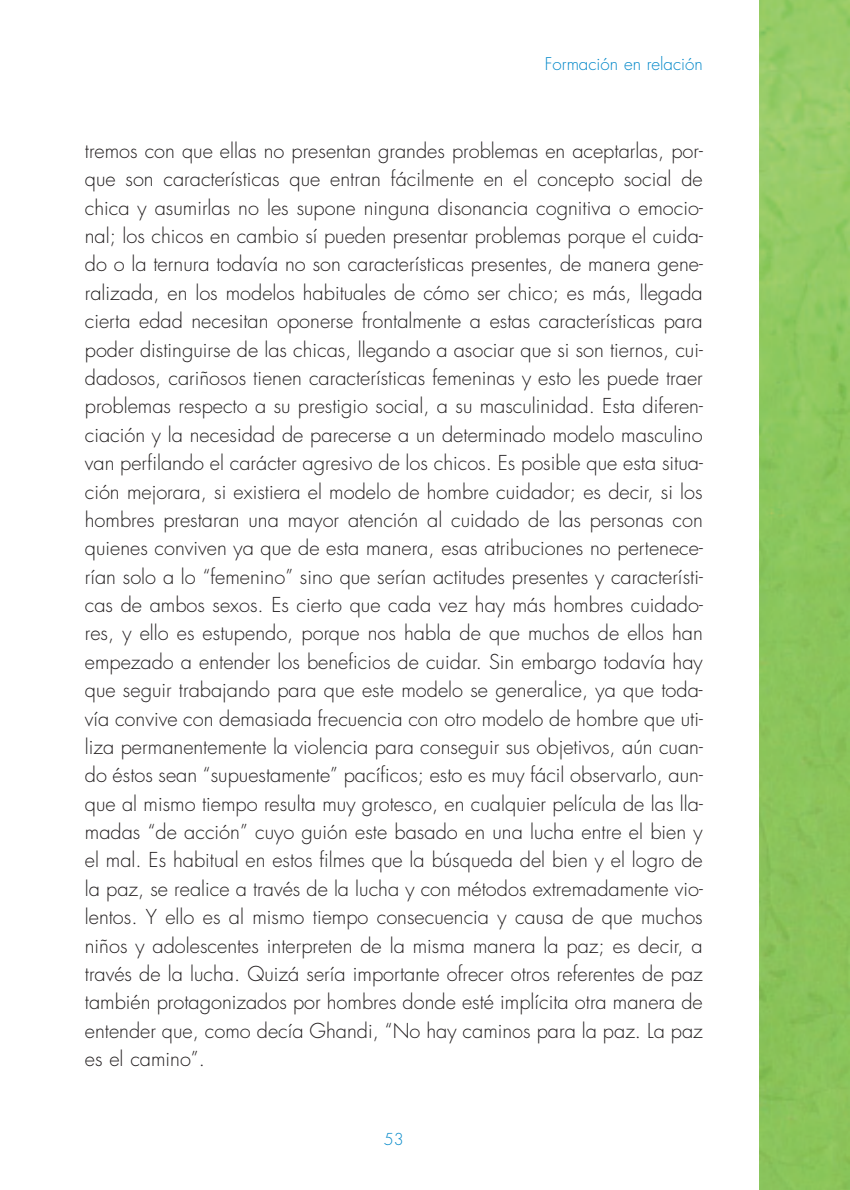
<style>
.page{position:relative;width:850px;height:1190px;background:#fff}
.page>*{position:absolute;margin:0;border:0;box-sizing:border-box;transform-origin:0 0}
.t1{font:300 20px/28.4px "Futura";color:#231f20;text-align:justify}
.t2{font:300 17px "Futura";color:#0388c9}
.t3{font:300 16px "Futura";color:#0388c9}
</style>
<div class="page">
<img style="left:759px;top:0;width:91px;height:1190px">
<p class="t2" style="left:545px;top:56px;width:159px">Formación en relación</p>
<p class="t1" style="left:85px;top:138px;width:620px">tremos con que ellas no presentan grandes problemas en aceptarlas, por&shy;que son características que entran fácilmente en el concepto social de chica y asumirlas no les supone ninguna disonancia cognitiva o emocio&shy;nal; los chicos en cambio sí pueden presentar problemas porque el cuida&shy;do o la ternura todavía no son características presentes, de manera gene&shy;ralizada, en los modelos habituales de cómo ser chico; es más, llegada cierta edad necesitan oponerse frontalmente a estas características para poder distinguirse de las chicas, llegando a asociar que si son tiernos, cui&shy;dadosos, cariñosos tienen características femeninas y esto les puede traer problemas respecto a su prestigio social, a su masculinidad. Esta diferen&shy;ciación y la necesidad de parecerse a un determinado modelo masculino van perfilando el carácter agresivo de los chicos. Es posible que esta situa&shy;ción mejorara, si existiera el modelo de hombre cuidador; es decir, si los hombres prestaran una mayor atención al cuidado de las personas con quienes conviven ya que de esta manera, esas atribuciones no pertenece&shy;rían solo a lo “femenino” sino que serían actitudes presentes y característi&shy;cas de ambos sexos. Es cierto que cada vez hay más hombres cuidado&shy;res, y ello es estupendo, porque nos habla de que muchos de ellos han empezado a entender los beneficios de cuidar. Sin embargo todavía hay que seguir trabajando para que este modelo se generalice, ya que toda&shy;vía convive con demasiada frecuencia con otro modelo de hombre que uti&shy;liza permanentemente la violencia para conseguir sus objetivos, aún cuan&shy;do éstos sean “supuestamente” pacíficos; esto es muy fácil observarlo, aun&shy;que al mismo tiempo resulta muy grotesco, en cualquier película de las lla&shy;madas “de acción” cuyo guión este basado en una lucha entre el bien y el mal. Es habitual en estos filmes que la búsqueda del bien y el logro de la paz, se realice a través de la lucha y con métodos extremadamente vio&shy;lentos. Y ello es al mismo tiempo consecuencia y causa de que muchos niños y adolescentes interpreten de la misma manera la paz; es decir, a través de la lucha. Quizá sería importante ofrecer otros referentes de paz también protagonizados por hombres donde esté implícita otra manera de entender que, como decía Ghandi, “No hay caminos para la paz. La paz es el camino”.</p>
<p class="t3" style="left:384px;top:1132px;width:21px">53</p>
</div>
